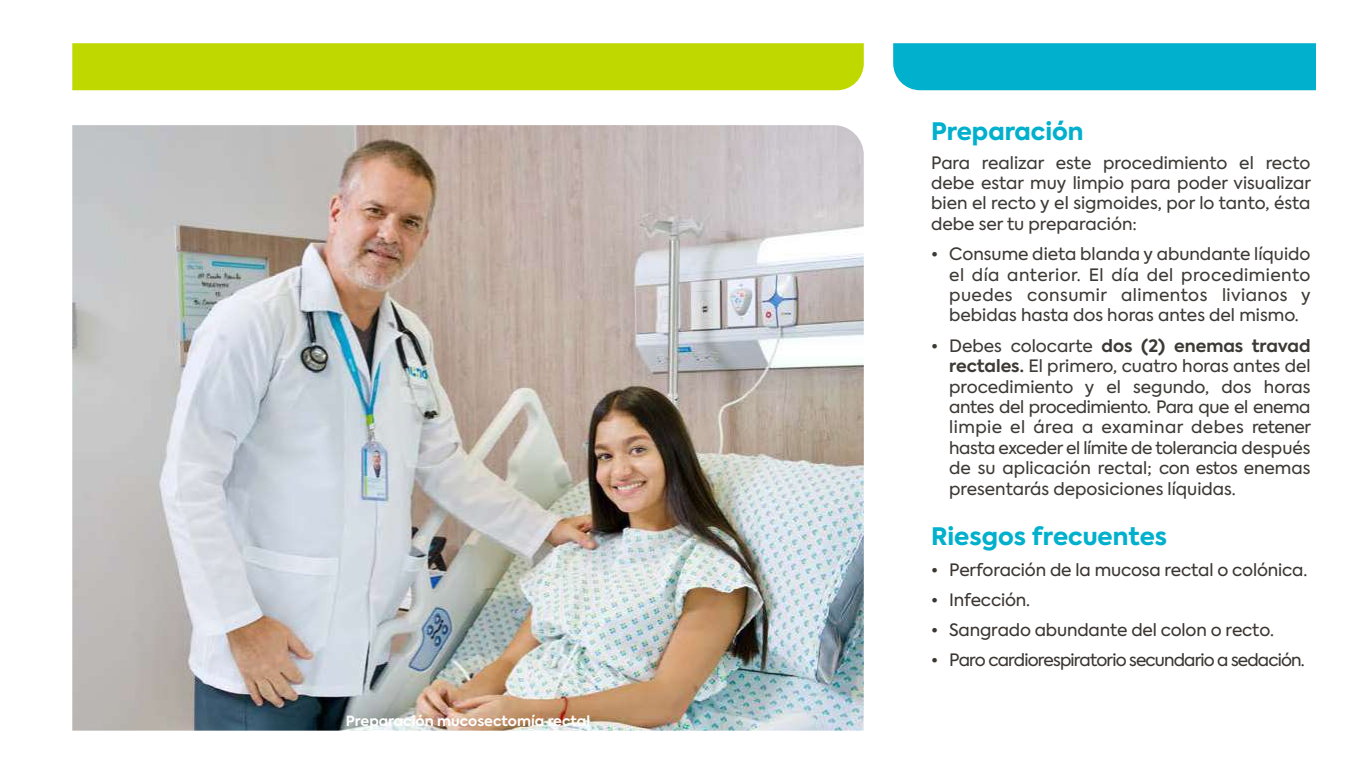
<style>
.page{position:relative;width:1366px;height:768px;background:#fff}
.page>*{position:absolute;margin:0;border:0;box-sizing:border-box;transform-origin:0 0}
.t1{font:800 24px "Axiforma";color:#00b0cc}
.t2{font:17px/20.4px "Axiforma";color:#3d3935;text-align:justify}
.t3{font:17px "Axiforma";letter-spacing:-.01em;color:#3c3632}
.t4{font:17px "Axiforma";letter-spacing:-.05em;color:#3c3632}
.t5{font:700 14px "Axiforma";color:#fff}
.s1{font-weight:700}
</style>
<div class="page">
<img style="left:72px;top:125px;width:792px;height:606px">
<div style="left:72px;top:43px;width:792px;height:47px;background:#bed800"></div>
<div style="left:893px;top:43px;width:423px;height:47px;background:#00b0cc"></div>
<p class="t5" style="left:346px;top:711px;width:246px">Preparación mucosectomía rectal</p>
<h1 class="t1" style="left:931px;top:114px;width:154px">Preparación</h1>
<p class="t2" style="left:931px;top:152px;width:381px">Para realizar este procedimiento el recto debe estar muy limpio para poder visualizar bien el recto y el sigmoides, por lo tanto, ésta debe ser tu preparación:</p>
<p class="t2" style="left:949px;top:244px;width:363px;text-indent:-18px">• Consume dieta blanda y abundante líquido el día anterior. El día del procedimiento puedes consumir alimentos livianos y bebidas hasta dos horas antes del mismo.</p>
<p class="t2" style="left:949px;top:336px;width:363px;text-indent:-18px">• Debes colocarte <span class="s1">dos (2) enemas travad rectales.</span> El primero, cuatro horas antes del procedimiento y el segundo, dos horas antes del procedimiento. Para que el enema limpie el área a examinar debes retener hasta exceder el límite de tolerancia después de su aplicación rectal; con estos enemas presentarás deposiciones líquidas.</p>
<h1 class="t1" style="left:931px;top:519px;width:238px">Riesgos frecuentes</h1>
<p class="t3" style="left:931px;top:558px;width:378px">• Perforación de la mucosa rectal o colónica.</p>
<p class="t3" style="left:931px;top:588px;width:100px">• Infección.</p>
<p class="t3" style="left:931px;top:618px;width:344px">• Sangrado abundante del colon o recto.</p>
<p class="t4" style="left:931px;top:648px;width:375px">• Paro cardiorespiratorio secundario a sedación.</p>
</div>
